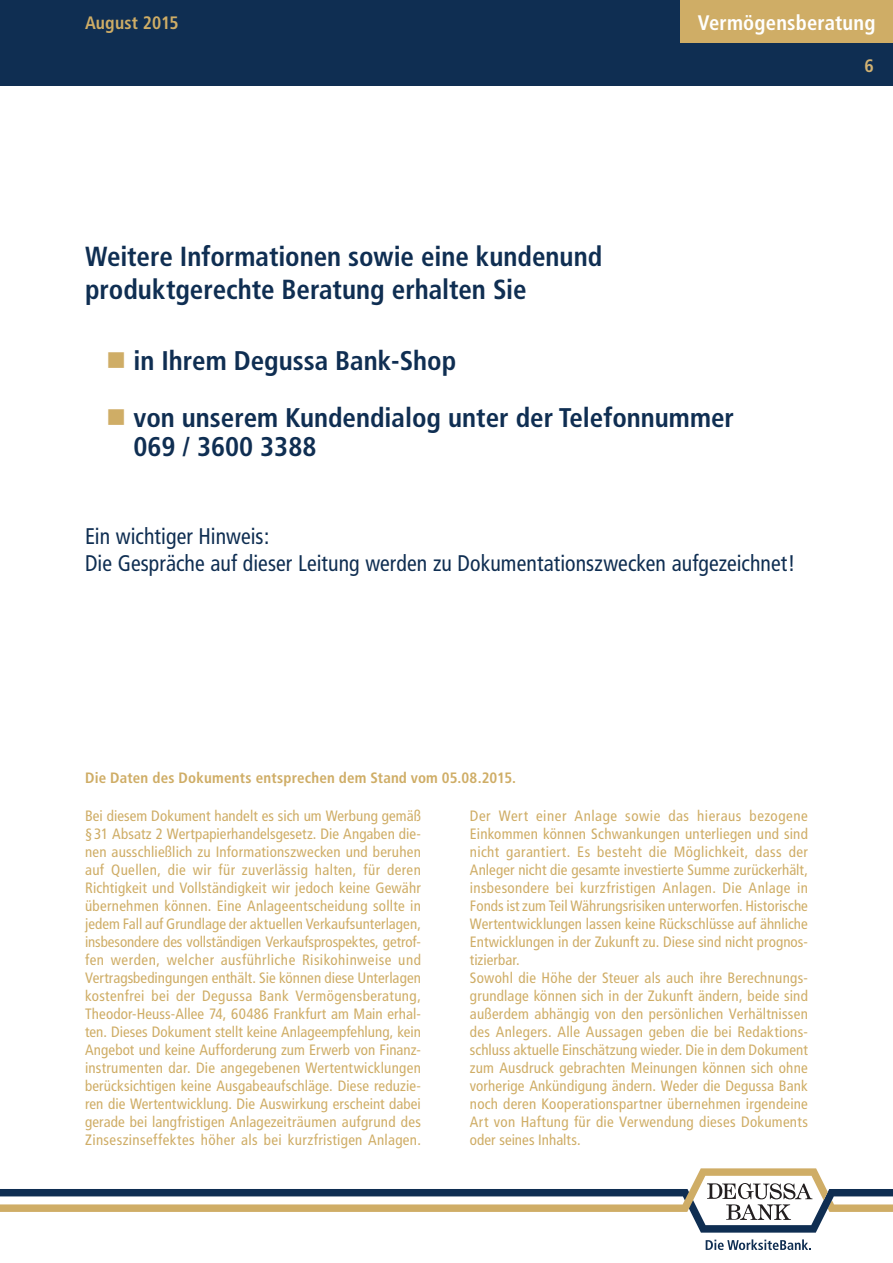
<style>
.page{position:relative;width:893px;height:1263px;background:#fff}
.page>*{position:absolute;margin:0;border:0;box-sizing:border-box;transform-origin:0 0}
.Fliestext_10pt{font:700 condensed 27.6px "Frutiger";color:#0f2e52}
.t1{font:700 condensed 27px/28.7px "Frutiger";color:#0f2e52}
.Fliestext_10pt-2{font:condensed 22.65px "Frutiger";letter-spacing:.005em;color:#0f2e52;scale:.96 1}
.t2{font:700 condensed 21px "Frutiger";letter-spacing:.01em;color:#fff}
.t3{font:700 condensed 18px "Frutiger";letter-spacing:.01em;color:#cfad66}
.t4{font:700 condensed 18px "Frutiger";color:#d3b373}
.Fliestext_10pt-3{font:condensed 15px/18px "Frutiger";letter-spacing:.015em;color:#cfad66;text-align:justify}
._02_Bemerkung{font:700 condensed 15px "Frutiger";letter-spacing:.015em;color:#cfad66}
</style>
<div class="page">
<div style="left:0;top:0;width:893px;height:85px;background:#0f2e52"></div>
<div style="left:680px;top:0;width:213px;height:43px;background:#cfad66"></div>
<svg style="left:0;top:1168px;width:893px;height:64px"></svg>
<svg style="left:706px;top:1239px;width:105px;height:11px"></svg>
<p class="t3" style="left:85px;top:13px;width:95px">August 2015</p>
<h3 class="t2" style="left:698px;top:10px;width:179px">Vermögensberatung</h3>
<p class="t4" style="left:864px;top:55px;width:11px">6</p>
<p class="Fliestext_10pt" style="left:85px;top:240px;width:519px">Weitere Informationen sowie eine kundenund</p>
<p class="Fliestext_10pt" style="left:85px;top:273px;width:443px">produktgerechte Beratung erhalten Sie</p>
<p class="t1" style="left:133px;top:346px;width:324px">in Ihrem Degussa Bank-Shop</p>
<p class="t1" style="left:133px;top:404px;width:602px">von unserem Kundendialog unter der Telefonnummer<br>069 / 3600 3388</p>
<p class="Fliestext_10pt-2" style="left:85px;top:523px;width:193px">Ein wichtiger Hinweis:</p>
<p class="Fliestext_10pt-2" style="left:85px;top:550px;width:741px">Die Gespräche auf dieser Leitung werden zu Dokumentationszwecken aufgezeichnet!</p>
<p class="_02_Bemerkung" style="left:85px;top:768px;width:433px">Die Daten des Dokuments entsprechen dem Stand vom 05.08.2015.</p>
<p class="Fliestext_10pt-3" style="left:85px;top:807px;width:337px">Bei diesem Dokument handelt es sich um Werbung gemäß § 31 Absatz 2 Wertpapierhandelsgesetz. Die Angaben die&shy;nen ausschließlich zu Informationszwecken und beruhen auf Quellen, die wir für zuverlässig halten, für deren Richtigkeit und Vollständigkeit wir jedoch keine Gewähr übernehmen können. Eine Anlageentscheidung sollte in jedem Fall auf Grundlage der aktuellen Verkaufsunterlagen, insbesondere des vollständigen Verkaufsprospektes, getrof&shy;fen werden, welcher ausführliche Risikohinweise und Vertragsbedingungen enthält. Sie können diese Unterlagen kostenfrei bei der Degussa Bank Vermögensberatung, Theodor-Heuss-Allee 74, 60486 Frankfurt am Main erhal&shy;ten. Dieses Dokument stellt keine Anlageempfehlung, kein Angebot und keine Aufforderung zum Erwerb von Finanz&shy;instrumenten dar. Die angegebenen Wertentwicklungen berücksichtigen keine Ausgabeaufschläge. Diese reduzie&shy;ren die Wertentwicklung. Die Auswirkung erscheint dabei gerade bei langfristigen Anlagezeiträumen aufgrund des Zinseszinseffektes höher als bei kurzfristigen Anlagen.</p>
<p class="Fliestext_10pt-3" style="left:470px;top:807px;width:340px">Der Wert einer Anlage sowie das hieraus bezogene Einkommen können Schwankungen unterliegen und sind nicht garantiert. Es besteht die Möglichkeit, dass der Anleger nicht die gesamte investierte Summe zurückerhält, insbesondere bei kurzfristigen Anlagen. Die Anlage in Fonds ist zum Teil Währungsrisiken unterworfen. Historische Wertentwicklungen lassen keine Rückschlüsse auf ähnliche Entwicklungen in der Zukunft zu. Diese sind nicht prognos&shy;tizierbar.</p>
<p class="Fliestext_10pt-3" style="left:470px;top:969px;width:340px">Sowohl die Höhe der Steuer als auch ihre Berechnungs&shy;grundlage können sich in der Zukunft ändern, beide sind außerdem abhängig von den persönlichen Verhältnissen des Anlegers. Alle Aussagen geben die bei Redaktions&shy;schluss aktuelle Einschätzung wieder. Die in dem Dokument zum Ausdruck gebrachten Meinungen können sich ohne vorherige Ankündigung ändern. Weder die Degussa Bank noch deren Kooperationspartner übernehmen irgendeine Art von Haftung für die Verwendung dieses Dokuments oder seines Inhalts.</p>
</div>
